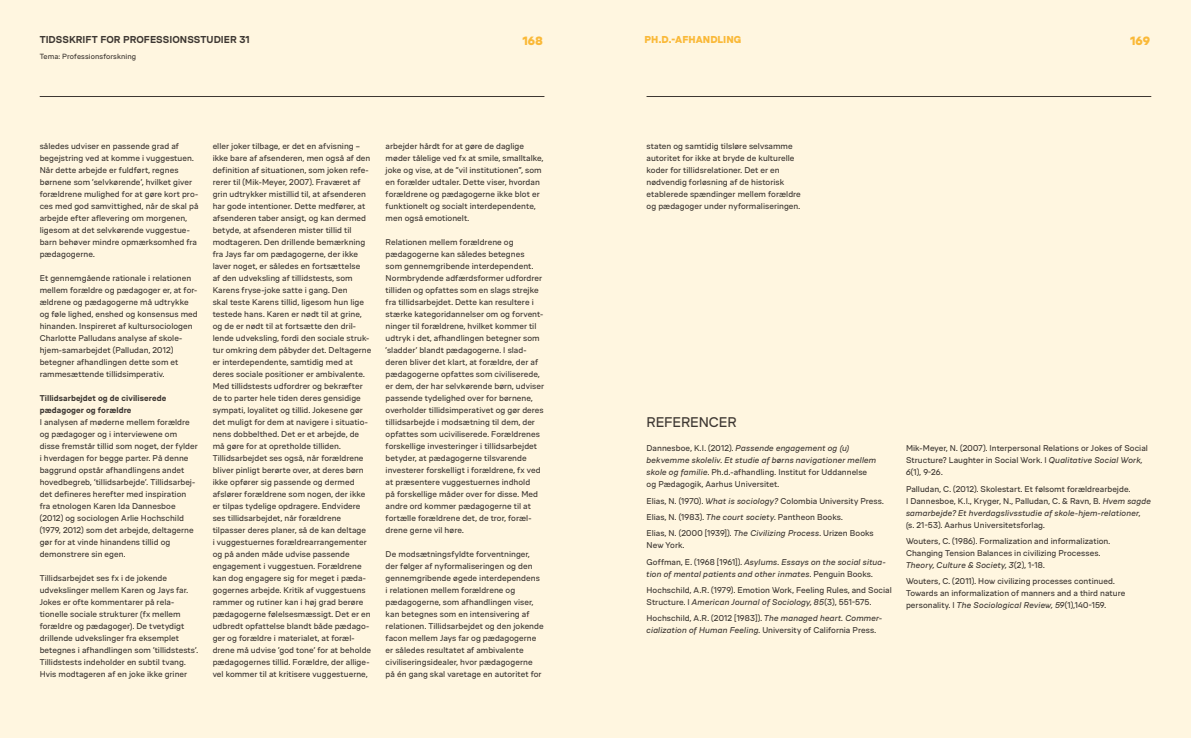
<style>
.page{position:relative;width:1191px;height:738px;background:#fff}
.page>*{position:absolute;margin:0;border:0;box-sizing:border-box;transform-origin:0 0}
.t1{font:14px "VIA Type";letter-spacing:-.01em;color:#3d3732}
.t2{font:900 12px "VIA Type";letter-spacing:-.005em;color:#fab938}
.t3{font:700 10px "VIA Type";letter-spacing:.005em;color:#3d3732}
.t4{font:900 10px "VIA Type";color:#fab938}
.t5{font:8.4px/12px "VIA Type";letter-spacing:.005em;color:#3d3732}
.t6{font:italic 8.4px/16.3px "VIA Type";letter-spacing:.005em;color:#3d3732}
.t7{font:700 8.4px/12px "VIA Type";letter-spacing:.01em;color:#3d3732}
.t8{font:7.5px "VIA Type";letter-spacing:.01em;color:#3d3732}
.s1{font-style:italic}
.s2{font-style:normal}
</style>
<div class="page">
<div style="left:0;top:0;width:595px;height:737px;background:#fff6e0"></div>
<div style="left:595px;top:0;width:596px;height:737px;background:#fff6e0"></div>
<hr style="left:646px;top:96px;width:505px;height:1px;background:#3d3732">
<hr style="left:40px;top:96px;width:504px;height:1px;background:#3d3732">
<p class="t3" style="left:40px;top:34px;width:211px">TIDSSKRIFT FOR PROFESSIONSSTUDIER 31</p>
<h2 class="t2" style="left:522px;top:34px;width:22px">168</h2>
<h2 class="t2" style="left:1130px;top:34px;width:21px">169</h2>
<p class="t8" style="left:40px;top:52px;width:98px">Tema: Professionsforskning</p>
<p class="t4" style="left:644px;top:34px;width:98px">PH.D.-AFHANDLING</p>
<p class="t5" style="left:40px;top:140px;width:160px">således udviser en passende grad af begejstring ved at komme i vuggestuen.<br>Når dette arbejde er fuldført, regnes børnene som ’selvkørende’, hvilket giver forældrene mulighed for at gøre kort pro&shy;ces med god samvittighed, når de skal på arbejde efter aflevering om morgenen, ligesom at det selvkørende vuggestue&shy;barn behøver mindre opmærksomhed fra pædagogerne.</p>
<p class="t5" style="left:40px;top:272px;width:160px">Et gennemgående rationale i relationen mellem forældre og pædagoger er, at for&shy;ældrene og pædagogerne må udtrykke og føle lighed, enshed og konsensus med hinanden. Inspireret af kultursociologen Charlotte Palludans analyse af skole&shy;hjem-samarbejdet (Palludan, 2012) betegner afhandlingen dette som et rammesættende tillidsimperativ.</p>
<p class="t7" style="left:40px;top:391px;width:128px">Tillidsarbejdet og de civiliserede pædagoger og forældre</p>
<p class="t5" style="left:40px;top:416px;width:160px">I analysen af møderne mellem forældre og pædagoger og i interviewene om disse fremstår tillid som noget, der fylder i hverdagen for begge parter. På denne baggrund opstår afhandlingens andet hovedbegreb, ’tillidsarbejde’. Tillidsarbej&shy;det defineres herefter med inspiration fra etnologen Karen Ida Dannesboe (2012) og sociologen Arlie Hochschild (1979, 2012) som det arbejde, deltagerne gør for at vinde hinandens tillid og demonstrere sin egen.</p>
<p class="t5" style="left:40px;top:572px;width:160px">Tillidsarbejdet ses fx i de jokende udvekslinger mellem Karen og Jays far.<br>Jokes er ofte kommentarer på rela&shy;tionelle sociale strukturer (fx mellem forældre og pædagoger). De tvetydigt drillende udvekslinger fra eksemplet betegnes i afhandlingen som ’tillidstests’.<br>Tillidstests indeholder en subtil tvang.<br>Hvis modtageren af en joke ikke griner</p>
<p class="t5" style="left:213px;top:140px;width:160px">eller joker tilbage, er det en afvisning – ikke bare af afsenderen, men også af den definition af situationen, som joken refe&shy;rerer til (Mik-Meyer, 2007). Fraværet af grin udtrykker mistillid til, at afsenderen har gode intentioner. Dette medfører, at afsenderen taber ansigt, og kan dermed betyde, at afsenderen mister tillid til modtageren. Den drillende bemærkning fra Jays far om pædagogerne, der ikke laver noget, er således en fortsættelse<br>af den udveksling af tillidstests, som Karens fryse-joke satte i gang. Den<br>skal teste Karens tillid, ligesom hun lige testede hans. Karen er nødt til at grine, og de er nødt til at fortsætte den dril&shy;lende udveksling, fordi den sociale struk&shy;tur omkring dem påbyder det. Deltagerne er interdependente, samtidig med at deres sociale positioner er ambivalente.<br>Med tillidstests udfordrer og bekræfter de to parter hele tiden deres gensidige sympati, loyalitet og tillid. Jokesene gør det muligt for dem at navigere i situatio&shy;nens dobbelthed. Det er et arbejde, de må gøre for at opretholde tilliden.<br>Tillidsarbejdet ses også, når forældrene bliver pinligt berørte over, at deres børn ikke opfører sig passende og dermed afslører forældrene som nogen, der ikke er tilpas tydelige opdragere. Endvidere ses tillidsarbejdet, når forældrene tilpasser deres planer, så de kan deltage<br>i vuggestuernes forældrearrangementer og på anden måde udvise passende engagement i vuggestuen. Forældrene kan dog engagere sig for meget i pæda&shy;gogernes arbejde. Kritik af vuggestuens rammer og rutiner kan i høj grad berøre pædagogerne følelsesmæssigt. Det er en udbredt opfattelse blandt både pædago&shy;ger og forældre i materialet, at foræl&shy;drene må udvise ’god tone’ for at beholde pædagogernes tillid. Forældre, der allige&shy;vel kommer til at kritisere vuggestuerne,</p>
<p class="t5" style="left:386px;top:140px;width:159px">arbejder hårdt for at gøre de daglige møder tålelige ved fx at smile, smalltalke, joke og vise, at de ”vil institutionen”, som en forælder udtaler. Dette viser, hvordan forældrene og pædagogerne ikke blot er funktionelt og socialt interdependente, men også emotionelt.</p>
<p class="t5" style="left:386px;top:236px;width:160px">Relationen mellem forældrene og pædagogerne kan således betegnes<br>som gennemgribende interdependent.<br>Normbrydende adfærdsformer udfordrer tilliden og opfattes som en slags strejke fra tillidsarbejdet. Dette kan resultere i stærke kategoridannelser om og forvent&shy;ninger til forældrene, hvilket kommer til udtryk i det, afhandlingen betegner som ’sladder’ blandt pædagogerne. I slad&shy;deren bliver det klart, at forældre, der af pædagogerne opfattes som civiliserede, er dem, der har selvkørende børn, udviser passende tydelighed over for børnene, overholder tillidsimperativet og gør deres tillidsarbejde i modsætning til dem, der opfattes som uciviliserede. Forældrenes forskellige investeringer i tillidsarbejdet betyder, at pædagogerne tilsvarende investerer forskelligt i forældrene, fx ved at præsentere vuggestuernes indhold<br>på forskellige måder over for disse. Med andre ord kommer pædagogerne til at fortælle forældrene det, de tror, foræl&shy;drene gerne vil høre.</p>
<p class="t5" style="left:386px;top:548px;width:160px">De modsætningsfyldte forventninger, der følger af nyformaliseringen og den gennemgribende øgede interdependens i relationen mellem forældrene og pædagogerne, som afhandlingen viser, kan betegnes som en intensivering af relationen. Tillidsarbejdet og den jokende facon mellem Jays far og pædagogerne er således resultatet af ambivalente civiliseringsidealer, hvor pædagogerne på én gang skal varetage en autoritet for</p>
<p class="t5" style="left:646px;top:140px;width:156px">staten og samtidig tilsløre selvsamme autoritet for ikke at bryde de kulturelle koder for tillidsrelationer. Det er en nødvendig forløsning af de historisk etablerede spændinger mellem forældre og pædagoger under nyformaliseringen.</p>
<h1 class="t1" style="left:646px;top:414px;width:92px">REFERENCER</h1>
<p class="t5" style="left:646px;top:442px;width:231px">Dannesboe, K.I. (2012). <span class="s1">Passende engagement og (u) bekvemme skoleliv. Et studie af børns navigationer mellem skole og familie</span>. Ph.d.-afhandling. Institut for Uddannelse og Pædagogik, Aarhus Universitet.</p>
<p class="t5" style="left:646px;top:492px;width:239px;line-height:16.3px">Elias, N. (1970). <span class="s1">What is sociology?</span> Colombia University Press.<br>Elias, N. (1983). <span class="s1">The court society</span>. Pantheon Books.<br>Elias, N. (2000 [1939]). <span class="s1">The Civilizing Process</span>. Urizen Books</p>
<p class="t5" style="left:646px;top:537px;width:241px;line-height:16.3px">New York.<br>Goffman, E. (1968 [1961]). <span class="s1">Asylums. Essays on the social situa-</span></p>
<p class="t5" style="left:646px;top:565px;width:247px;line-height:16.3px"><span class="s1">tion of mental patients and other inmates</span>. Penguin Books.<br>Hochschild, A.R. (1979). Emotion Work, Feeling Rules, and Social</p>
<p class="t6" style="left:646px;top:593px;width:237px"><span class="s2">Structure. I</span> American Journal of Sociology, 85<span class="s2">(3), 551-575.<br>Hochschild, A.R. (2012 [1983]).</span> The managed heart. Commer-</p>
<p class="t5" style="left:646px;top:623px;width:231px"><span class="s1">cialization of Human Feeling</span>. University of California Press.</p>
<p class="t5" style="left:906px;top:442px;width:243px">Mik-Meyer, N. (2007). Interpersonal Relations or Jokes of Social<br>Structure? Laughter in Social Work. I <span class="s1">Qualitative Social Work,<br>6</span>(1), 9-26.</p>
<p class="t5" style="left:906px;top:482px;width:247px">Palludan, C. (2012). Skolestart. Et følsomt forældrearbejde.<br>I Dannesboe, K.I., Kryger, N., Palludan, C. &amp; Ravn, B. <span class="s1">Hvem sagde samarbejde? Et hverdagslivsstudie af skole-hjem-relationer</span>,<br>(s. 21-53). Aarhus Universitetsforlag.</p>
<p class="t5" style="left:906px;top:534px;width:206px">Wouters, C. (1986). Formalization and informalization.<br>Changing Tension Balances in civilizing Processes.<br><span class="s1">Theory, Culture &amp; Society, 3</span>(2), 1-18.</p>
<p class="t5" style="left:906px;top:575px;width:221px">Wouters, C. (2011). How civilizing processes continued.<br>Towards an informalization of manners and a third nature personality. I <span class="s1">The Sociological Review, 59</span>(1),140-159.</p>
</div>
